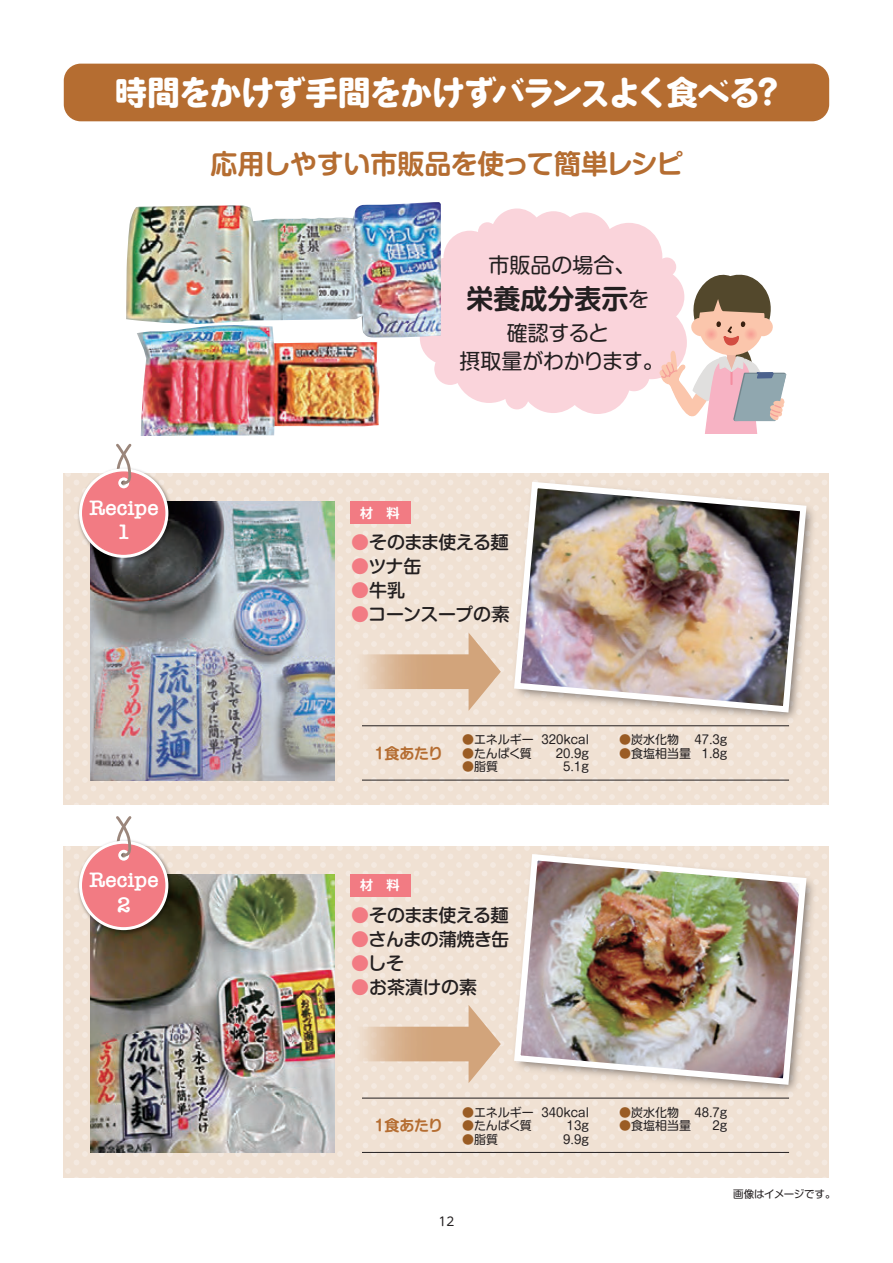
<style>
.page{position:relative;width:893px;height:1263px;background:#fff}
.page>*{position:absolute;margin:0;border:0;box-sizing:border-box;transform-origin:0 0}
.t1{font:700 33px "VDL V7 Maru Gothic Extra";letter-spacing:-.055em;color:#fff}
.t2{font:700 27px "Shin M Go Pr 6 N De";letter-spacing:-.02em;color:#b56d31}
.t3{font:700 27px "Shin M Go Pr 6 N De";color:#231f20}
.t4{font:600 21.6px "American Typewriter";color:#fff}
.t5{font:21px/28.5px "Shin M Go Pr 6 N";letter-spacing:-.01em;color:#231f20;text-align:center}
.t6{font:500 18px "Shin M Go Pr 6 N";letter-spacing:-.03em;color:#231f20}
.t7{font:700 15px "Shin M Go Pr 6 N De";letter-spacing:-.005em;color:#b56d31}
.t8{font:700 13.2px "Shin M Go Pr 6 N De";color:#fff}
.t9{font:12px/13.5px "Shin M Go Pr 6 N";color:#231f20;text-align:right}
.t10{font:12px "UD Shin M Go Pr 6 N";color:#231f20}
.t11{font:10.5px "Shin M Go Pr 6 N";letter-spacing:-.03em;color:#231f20}
.s1{font-family:"Shin M Go Pr 6 N"}
.s2{font-family:"Shin M Go Pr 6 N";font-weight:400;font-size:21px}
.s3{color:#f27b83}
.s4{color:#9a5c24}
</style>
<div class="page">
<div style="left:64px;top:473px;width:765px;height:332px;background:linear-gradient(to right,#efe1d4,#efe1d3)"></div>
<div style="left:64px;top:845px;width:765px;height:332px;background:linear-gradient(to right,#f0e2d5,#f0e2d5)"></div>
<svg style="left:441px;top:208px;width:235px;height:206px;background:#fadae0"></svg>
<div style="left:64px;top:64px;width:765px;height:57px;background:#b56d31;border-radius:17px"></div>
<img style="left:126px;top:202px;width:315px;height:234px">
<svg style="left:659px;top:272px;width:127px;height:162px"></svg>
<img style="left:90px;top:502px;width:244px;height:278px">
<svg style="left:346px;top:632px;width:147px;height:79px;background:#e5ccb5"></svg>
<img style="left:493px;top:473px;width:336px;height:263px">
<img style="left:511px;top:478px;width:299px;height:238px">
<hr style="left:362px;top:725px;width:427px;height:1px;background:#231f20">
<hr style="left:362px;top:780px;width:427px;height:1px;background:#231f20">
<div style="left:350px;top:502px;width:61px;height:22px;background:#f27b83"></div>
<img style="left:76px;top:473px;width:99px;height:91px">
<svg style="left:79px;top:443px;width:89px;height:115px"></svg>
<img style="left:90px;top:874px;width:244px;height:278px">
<svg style="left:346px;top:1005px;width:146px;height:78px;background:#e5ccb4"></svg>
<img style="left:492px;top:845px;width:337px;height:272px">
<img style="left:511px;top:851px;width:299px;height:237px">
<hr style="left:362px;top:1098px;width:427px;height:1px;background:#231f20">
<hr style="left:362px;top:1152px;width:427px;height:1px;background:#231f20">
<div style="left:350px;top:874px;width:61px;height:22px;background:#f27b83"></div>
<img style="left:76px;top:845px;width:99px;height:91px">
<svg style="left:79px;top:816px;width:89px;height:114px"></svg>
<h1 class="t1" style="left:114px;top:70px;width:666px">時間をかけず手間をかけずバランスよく食べる<span class="s1">?</span></h1>
<h2 class="t2" style="left:210px;top:141px;width:474px">応用しやすい市販品を使って簡単レシピ</h2>
<h3 class="t5" style="left:489px;top:250px;width:148px">市販品の場合、</h3>
<h2 class="t3" style="left:466px;top:277px;width:184px">栄養成分表示<span class="s2">を</span></h2>
<h3 class="t5" style="left:460px;top:318px;width:206px">確認すると<br>摂取量がわかります。</h3>
<h3 class="t4" style="left:89px;top:491px;width:71px">Recipe</h3>
<p class="t8" style="left:360px;top:502px;width:41px">材　料</p>
<h3 class="t4" style="left:117px;top:516px;width:15px">1</h3>
<h3 class="t6" style="left:351px;top:528px;width:159px"><span class="s3">●</span>そのまま使える麺</h3>
<h3 class="t6" style="left:351px;top:552px;width:72px"><span class="s3">●</span>ツナ缶</h3>
<h3 class="t6" style="left:351px;top:576px;width:55px"><span class="s3">●</span>牛乳</h3>
<h3 class="t6" style="left:351px;top:600px;width:159px"><span class="s3">●</span>コーンスープの素</h3>
<p class="t9" style="left:462px;top:732px;width:73px"><span class="s4">●</span>エネルギー</p>
<p class="t9" style="left:462px;top:746px;width:71px"><span class="s4">●</span>たんぱく質</p>
<p class="t9" style="left:462px;top:759px;width:37px"><span class="s4">●</span>脂質</p>
<p class="t7" style="left:375px;top:741px;width:70px">1食あたり</p>
<p class="t9" style="left:541px;top:732px;width:49px">320kcal<br>20.9g<br>5.1g</p>
<p class="t9" style="left:619px;top:732px;width:61px"><span class="s4">●</span>炭水化物</p>
<p class="t9" style="left:694px;top:732px;width:35px">47.3g<br>1.8g</p>
<p class="t9" style="left:619px;top:746px;width:73px"><span class="s4">●</span>食塩相当量</p>
<h3 class="t4" style="left:89px;top:864px;width:71px">Recipe</h3>
<p class="t8" style="left:360px;top:874px;width:41px">材　料</p>
<h3 class="t4" style="left:117px;top:888px;width:15px">2</h3>
<h3 class="t6" style="left:351px;top:900px;width:159px"><span class="s3">●</span>そのまま使える麺</h3>
<h3 class="t6" style="left:351px;top:924px;width:160px"><span class="s3">●</span>さんまの蒲焼き缶</h3>
<h3 class="t6" style="left:351px;top:948px;width:54px"><span class="s3">●</span>しそ</h3>
<h3 class="t6" style="left:351px;top:972px;width:127px"><span class="s3">●</span>お茶漬けの素</h3>
<p class="t9" style="left:462px;top:1105px;width:73px"><span class="s4">●</span>エネルギー</p>
<p class="t9" style="left:462px;top:1118px;width:71px"><span class="s4">●</span>たんぱく質</p>
<p class="t9" style="left:462px;top:1132px;width:37px"><span class="s4">●</span>脂質</p>
<p class="t7" style="left:375px;top:1113px;width:70px">1食あたり</p>
<p class="t9" style="left:563px;top:1105px;width:27px;text-align:justify;text-indent:-22px">340kcal 13g 9.9g</p>
<p class="t9" style="left:619px;top:1105px;width:61px"><span class="s4">●</span>炭水化物</p>
<p class="t9" style="left:694px;top:1105px;width:35px">48.7g<br>2g</p>
<p class="t9" style="left:619px;top:1118px;width:73px"><span class="s4">●</span>食塩相当量</p>
<p class="t10" style="left:438px;top:1212px;width:17px">12</p>
<p class="t11" style="left:733px;top:1185px;width:104px">画像はイメージです。</p>
</div>
